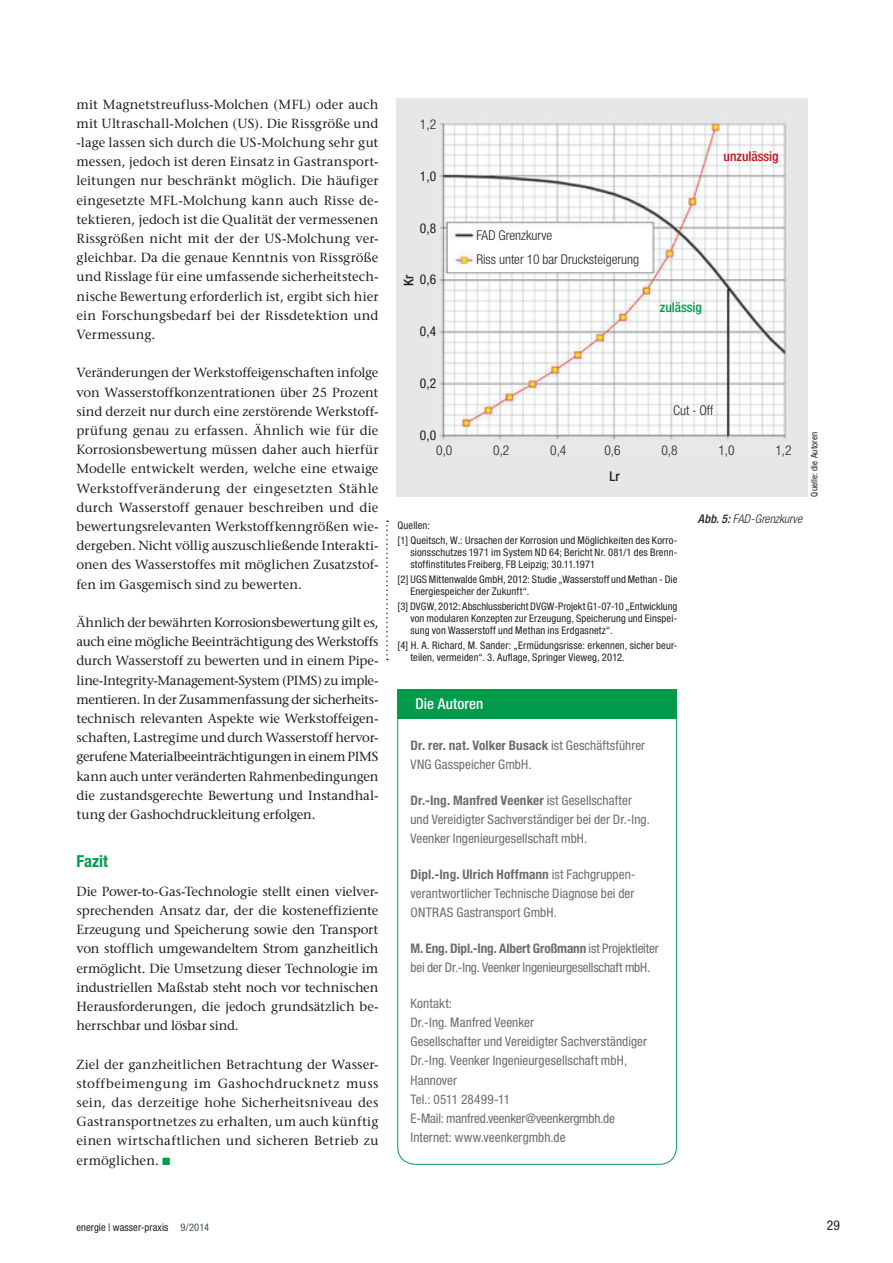
<style>
.page{position:relative;width:893px;height:1263px;background:#fff}
.page>*{position:absolute;margin:0;border:0;box-sizing:border-box;transform-origin:0 0}
.t1{font:700 condensed 16.5px "Helvetica Neue LT Std";color:#009c4c}
.t2{font:500 condensed 15px "Helvetica Neue LT Std";letter-spacing:.005em;color:#fff}
.t3{font:300 condensed 13.5px/24px "Helvetica Neue LT Std";color:#231f20}
.t4{font:condensed 13.5px "Helvetica Neue LT Std";color:#231f20}
.t5{font:500 condensed 13.5px "Helvetica Neue LT Std";color:#c4121a}
.t6{font:500 condensed 13.5px "Helvetica Neue LT Std";color:#009c4c}
.t7{font:500 condensed 13.5px "Helvetica Neue LT Std";color:#231f20}
.t8{font:13.2px/19.2px "Stone Serif";color:#231f20;text-align:justify}
.t9{font:condensed 13.2px/19.2px "Helvetica Neue LT Std";letter-spacing:.005em;color:#6c6d70}
.t10{font:condensed 13.2px/19.2px "Helvetica Neue LT Std";letter-spacing:-.015em;color:#6c6d70}
.t11{font:italic 300 condensed 12px "Helvetica Neue LT Std";letter-spacing:-.005em;color:#231f20}
.t12{font:condensed 10.5px/12px "Helvetica Neue LT Std";letter-spacing:.01em;color:#231f20}
.t13{font:condensed 9px "Helvetica Neue LT Std";letter-spacing:.015em;color:#231f20}
.s1{font-weight:500}
.s2{font-weight:700}
.s3{color:#45555d}
</style>
<div class="page">
<div style="left:397px;top:98px;width:411px;height:399px;background:#e6e7e9"></div>
<svg style="left:386px;top:520px;width:2px;height:140px"></svg>
<div style="left:397px;top:689px;width:280px;height:30px;background:#009c4c"></div>
<div style="left:397px;top:696px;width:280px;height:469px;border:1px solid #009c4c;border-radius:18px"></div>
<img style="left:439px;top:123px;width:348px;height:316px">
<p class="t8" style="left:77px;top:94px;width:303px">mit Magnetstreufluss-Molchen (MFL) oder auch mit Ultraschall-Molchen (US). Die Rissgröße und -lage lassen sich durch die US-Molchung sehr gut messen, jedoch ist deren Einsatz in Gastransport&shy;leitungen nur beschränkt möglich. Die häufiger eingesetzte MFL-Molchung kann auch Risse de&shy;tektieren, jedoch ist die Qualität der vermessenen Rissgrößen nicht mit der der US-Molchung ver&shy;gleichbar. Da die genaue Kenntnis von Rissgröße und Risslage für eine umfassende sicherheitstech&shy;nische Bewertung erforderlich ist, ergibt sich hier ein Forschungsbedarf bei der Rissdetektion und Vermessung.</p>
<p class="t8" style="left:77px;top:363px;width:303px">Veränderungen der Werkstoffeigenschaften infolge von Wasserstoffkonzentrationen über 25 Prozent sind derzeit nur durch eine zerstörende Werkstoff&shy;prüfung genau zu erfassen. Ähnlich wie für die Korrosionsbewertung müssen daher auch hierfür Modelle entwickelt werden, welche eine etwaige Werkstoffveränderung der eingesetzten Stähle durch Wasserstoff genauer beschreiben und die bewertungsrelevanten Werkstoffkenngrößen wie&shy;dergeben. Nicht völlig auszuschließende Interakti&shy;onen des Wasserstoffes mit möglichen Zusatzstof&shy;fen im Gasgemisch sind zu bewerten.</p>
<p class="t8" style="left:77px;top:613px;width:303px">Ähnlich der bewährten Korrosionsbewertung gilt es, auch eine mögliche Beeinträchtigung des Werkstoffs durch Wasserstoff zu bewerten und in einem Pipe&shy;line-Integrity-Management-System (PIMS) zu imple&shy;mentieren. In der Zusammenfassung der sicherheits&shy;technisch relevanten Aspekte wie Werkstoffeigen&shy;schaften, Lastregime und durch Wasserstoff hervor&shy;gerufene Materialbeeinträchtigungen in einem PIMS kann auch unter veränderten Rahmenbedingungen die zustandsgerechte Bewertung und Instandhal&shy;tung der Gashochdruckleitung erfolgen.</p>
<p class="t1" style="left:77px;top:851px;width:33px">Fazit</p>
<p class="t8" style="left:77px;top:882px;width:303px">Die Power-to-Gas-Technologie stellt einen vielver&shy;sprechenden Ansatz dar, der die kosteneffiziente Erzeugung und Speicherung sowie den Transport von stofflich umgewandeltem Strom ganzheitlich ermöglicht. Die Umsetzung dieser Technologie im industriellen Maßstab steht noch vor technischen Herausforderungen, die jedoch grundsätzlich be&shy;herrschbar und lösbar sind.</p>
<p class="t8" style="left:77px;top:1054px;width:303px">Ziel der ganzheitlichen Betrachtung der Wasser&shy;stoffbeimengung im Gashochdrucknetz muss sein, das derzeitige hohe Sicherheitsniveau des Gastransportnetzes zu erhalten, um auch künftig einen wirtschaftlichen und sicheren Betrieb zu ermöglichen.</p>
<p class="t3" style="left:420px;top:112px;width:18px">1,2</p>
<p class="t4" style="left:420px;top:168px;width:18px">1,0</p>
<p class="t4" style="left:420px;top:220px;width:18px">0,8</p>
<p class="t4" style="left:420px;top:272px;width:18px">0,6</p>
<p class="t7" style="left:401px;top:286px;width:13px;rotate:-90deg">Kr</p>
<p class="t4" style="left:420px;top:323px;width:18px">0,4</p>
<p class="t5" style="left:724px;top:148px;width:57px">unzulässig</p>
<p class="t3" style="left:476px;top:223px;width:164px">FAD Grenzkurve<br>Riss unter 10 bar Drucksteigerung</p>
<p class="t6" style="left:660px;top:299px;width:44px">zulässig</p>
<p class="t4" style="left:420px;top:375px;width:18px">0,2</p>
<p class="t4" style="left:420px;top:427px;width:18px">0,0</p>
<p class="t3" style="left:673px;top:398px;width:42px">Cut - Off</p>
<p class="t3" style="left:436px;top:438px;width:18px">0,0</p>
<p class="t3" style="left:493px;top:438px;width:18px">0,2</p>
<p class="t3" style="left:550px;top:438px;width:18px">0,4</p>
<p class="t3" style="left:604px;top:438px;width:18px">0,6</p>
<p class="t3" style="left:661px;top:438px;width:18px">0,8</p>
<p class="t3" style="left:718px;top:438px;width:18px">1,0</p>
<p class="t3" style="left:775px;top:438px;width:18px">1,2</p>
<p class="t7" style="left:610px;top:468px;width:12px">Lr</p>
<p class="t12" style="left:398px;top:518px;width:281px;line-height:15px">Quellen:<br>[1] Queitsch, W.: Ursachen der Korrosion und Möglichkeiten des Korro-</p>
<p class="t12" style="left:410px;top:546px;width:269px">sionsschutzes 1971 im System ND 64; Bericht Nr. 081/1 des Brenn&shy;stoffinstitutes Freiberg, FB Leipzig; 30.11.1971</p>
<p class="t12" style="left:410px;top:573px;width:269px;text-indent:-13px">[2] UGS Mittenwalde GmbH, 2012: Studie „Wasserstoff und Methan - Die<br>Energiespeicher der Zukunft“.</p>
<p class="t12" style="left:410px;top:600px;width:269px;text-align:justify;text-indent:-13px">[3] DVGW, 2012: Abschlussbericht DVGW-Projekt G1-07-10 „Entwicklung von modularen Konzepten zur Erzeugung, Speicherung und Einspei&shy;sung von Wasserstoff und Methan ins Erdgasnetz“.</p>
<p class="t12" style="left:410px;top:639px;width:269px;text-indent:-13px">[4] H. A. Richard, M. Sander: „Ermüdungsrisse: erkennen, sicher beur&shy;teilen, vermeiden“. 3. Auflage, Springer Vieweg, 2012.</p>
<p class="t11" style="left:698px;top:512px;width:106px"><span class="s1">Abb. 5:</span> FAD-Grenzkurve</p>
<p class="t13" style="left:809px;top:497px;width:67px;rotate:-90deg">Quelle: die Autoren</p>
<p class="t2" style="left:415px;top:695px;width:70px">Die Autoren</p>
<p class="t9" style="left:410px;top:735px;width:236px"><span class="s2">Dr. rer. nat. Volker Busack</span> ist Geschäftsführer<br>VNG Gasspeicher GmbH.</p>
<p class="t9" style="left:410px;top:790px;width:241px"><span class="s2">Dr.-Ing. Manfred Veenker</span> ist Gesellschafter und Vereidigter Sachverständiger bei der Dr.-Ing.<br>Veenker Ingenieurgesellschaft mbH.</p>
<p class="t9" style="left:410px;top:864px;width:225px;text-align:justify"><span class="s2">Dipl.-Ing. Ulrich Hoffmann</span> ist Fachgruppen&shy;verantwortlicher Technische Diagnose bei der ONTRAS Gastransport GmbH.</p>
<p class="t10" style="left:410px;top:938px;width:250px"><span class="s2">M. Eng. Dipl.-Ing. Albert Großmann</span> ist Projektleiter bei der Dr.-Ing. Veenker Ingenieurgesellschaft mbH.</p>
<p class="t9" style="left:410px;top:993px;width:238px">Kontakt:<br>Dr.-Ing. Manfred Veenker<br>Gesellschafter und Vereidigter Sachverständiger<br>Dr.-Ing. Veenker Ingenieurgesellschaft mbH,<br>Hannover<br>Tel.: 0511 28499-11<br>E-Mail: manfred.veenker@veenkergmbh.de<br>Internet: www.veenkergmbh.de</p>
<p class="t12" style="left:77px;top:1221px;width:134px">energie | wasser-praxis <span class="s3">9/2014</span></p>
<p class="t4" style="left:827px;top:1218px;width:14px">29</p>
</div>
